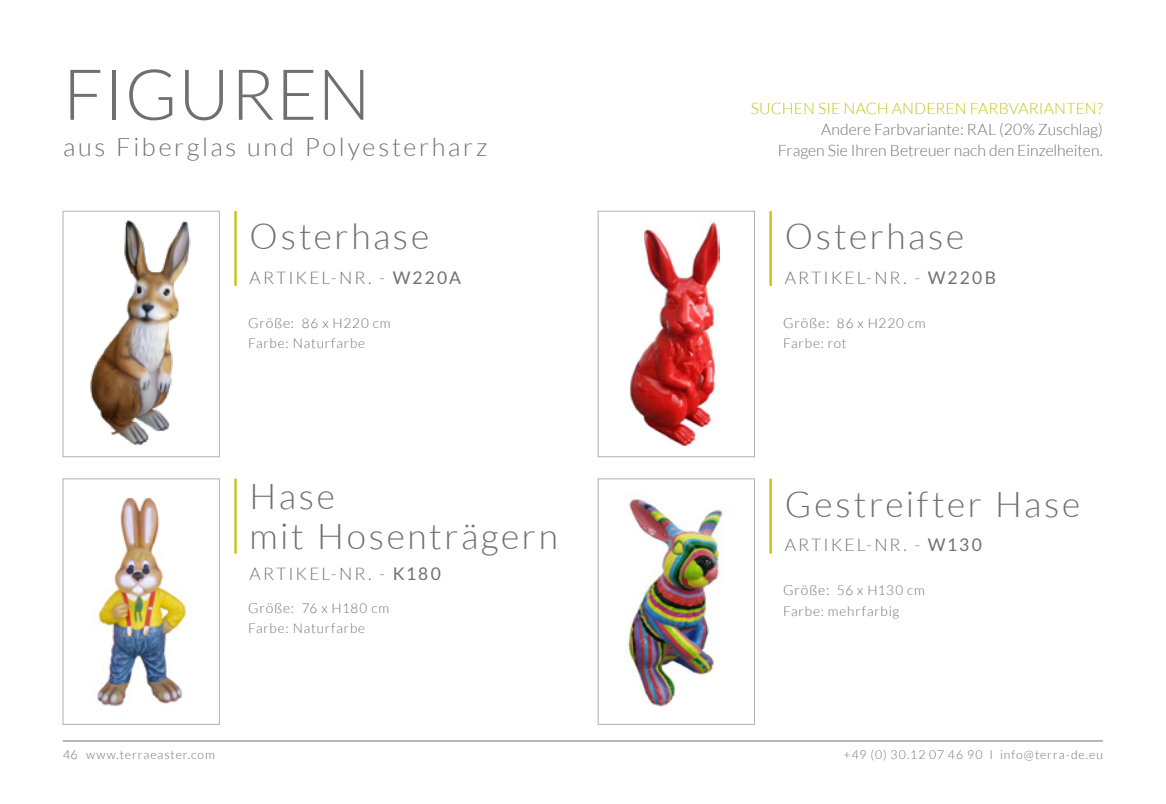
<style>
.page{position:relative;width:1166px;height:804px;background:#fff}
.page>*{position:absolute;margin:0;border:0;box-sizing:border-box;transform-origin:0 0}
.t1{font:300 70.52px "Lato";letter-spacing:.01em;color:#707070}
.t2{font:300 35.52px/40.2px "Lato";letter-spacing:.075em;color:#707070}
.t3{font:300 25.2px "Lato";letter-spacing:.105em;color:#707070}
.t4{font:300 17.5px "Lato";letter-spacing:.12em;color:#707070}
.t5{font:300 15.75px/21px "Lato";color:#707070;text-align:right}
.t6{font:300 15.75px "Lato";letter-spacing:.01em;color:#c0c416}
.t7{font:300 13.47px/20.3px "Lato";letter-spacing:.06em;color:#707070}
.t8{font:300 12.42px "Lato";color:#707070}
.t9{font:300 12.25px "Lato";letter-spacing:.07em;color:#707070}
.s1{font-weight:400}
.s2{font-size:14px}
</style>
<div class="page">
<hr style="left:63px;top:740px;width:1040px;height:1px;background:#707070">
<div style="left:63px;top:211px;width:157px;height:246px;border:1px solid #b3b2b2"></div>
<div style="left:63px;top:478px;width:157px;height:246px;border:1px solid #b3b2b2"></div>
<div style="left:598px;top:211px;width:157px;height:246px;border:1px solid #b3b2b2"></div>
<div style="left:598px;top:478px;width:157px;height:246px;border:1px solid #b3b2b2"></div>
<hr style="left:234px;top:211px;width:3px;height:75px;background:#c0c416">
<hr style="left:234px;top:478px;width:3px;height:75px;background:#c0c416">
<hr style="left:769px;top:211px;width:3px;height:75px;background:#c0c416">
<hr style="left:769px;top:478px;width:3px;height:75px;background:#c0c416">
<img style="left:90px;top:220px;width:101px;height:225px">
<img style="left:95px;top:498px;width:92px;height:208px">
<img style="left:629px;top:221px;width:91px;height:224px">
<img style="left:628px;top:499px;width:95px;height:207px">
<h1 class="t1" style="left:63px;top:57px;width:309px">FIGUREN</h1>
<h3 class="t3" style="left:63px;top:134px;width:426px">aus Fiberglas und Polyesterharz</h3>
<h2 class="t2" style="left:250px;top:217px;width:181px">Osterhase</h2>
<p class="t4" style="left:250px;top:268px;width:213px">ARTIKEL-NR. - <span class="s1">W220A</span></p>
<p class="t7" style="left:248px;top:313px;width:144px"><span class="s2">Größe:</span> 86 x H220 cm<br>Farbe: Naturfarbe</p>
<h2 class="t2" style="left:250px;top:476px;width:310px">Hase<br>mit Hosenträgern</h2>
<p class="t4" style="left:250px;top:564px;width:193px">ARTIKEL-NR. - <span class="s1">K180</span></p>
<p class="t7" style="left:248px;top:598px;width:142px"><span class="s2">Größe:</span> 76 x H180 cm<br>Farbe: Naturfarbe</p>
<p class="t8" style="left:63px;top:748px;width:16px">46</p>
<p class="t9" style="left:86px;top:748px;width:130px">www.terraeaster.com</p>
<p class="t6" style="left:751px;top:100px;width:354px">SUCHEN SIE NACH ANDEREN FARBVARIANTEN?</p>
<p class="t5" style="left:778px;top:119px;width:327px">Andere Farbvariante: RAL (20% Zuschlag)<br>Fragen Sie Ihren Betreuer nach den Einzelheiten.</p>
<h2 class="t2" style="left:785px;top:217px;width:181px">Osterhase</h2>
<p class="t4" style="left:785px;top:268px;width:213px">ARTIKEL-NR. - <span class="s1">W220B</span></p>
<p class="t7" style="left:783px;top:313px;width:144px"><span class="s2">Größe:</span> 86 x H220 cm<br>Farbe: rot</p>
<h2 class="t2" style="left:785px;top:484px;width:297px">Gestreifter Hase</h2>
<p class="t4" style="left:785px;top:535px;width:199px">ARTIKEL-NR. - <span class="s1">W130</span></p>
<p class="t7" style="left:783px;top:580px;width:143px"><span class="s2">Größe:</span> 56 x H130 cm<br>Farbe: mehrfarbig</p>
<p class="t9" style="left:843px;top:748px;width:261px">+49 (0) 30.12 07 46 90 I info@terra-de.eu</p>
</div>
